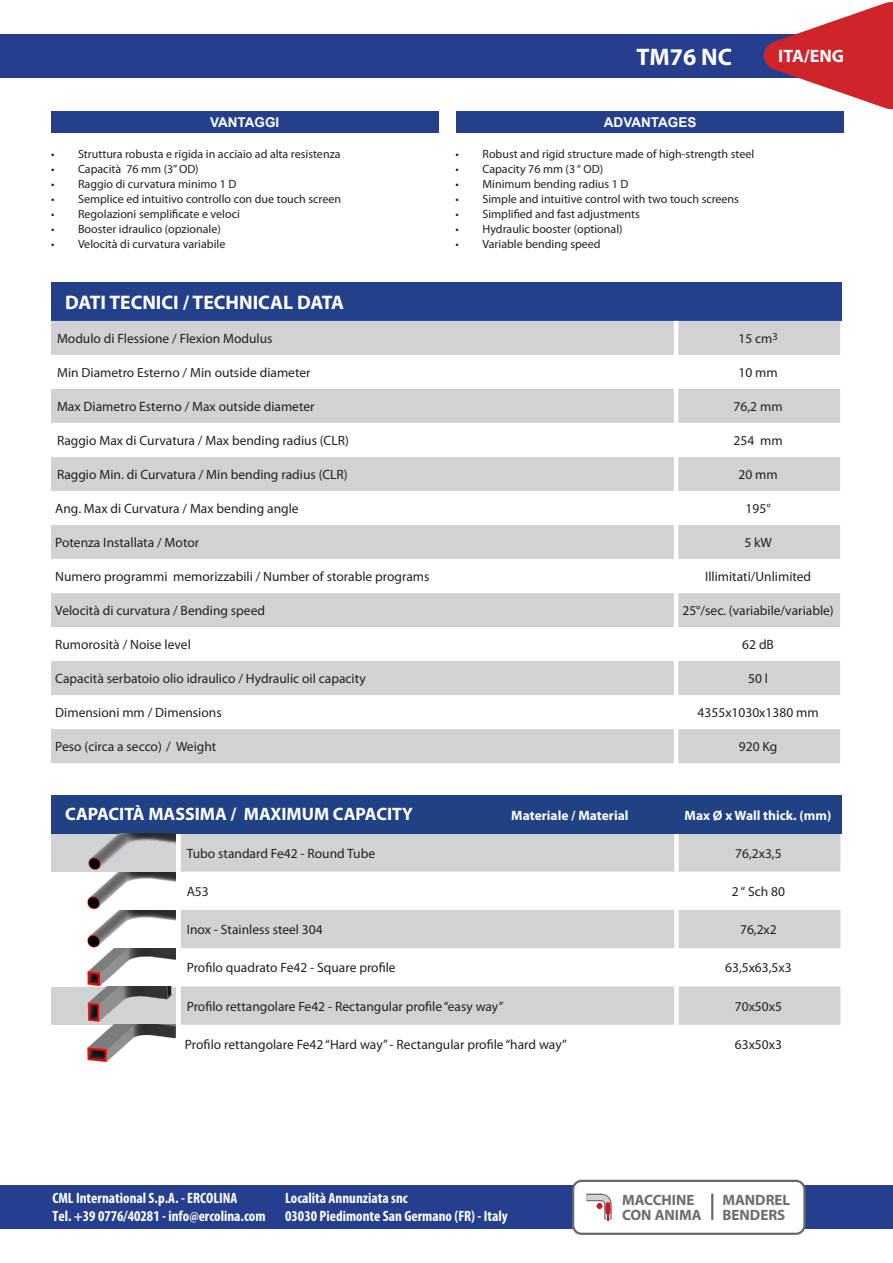
<style>
.page{position:relative;width:893px;height:1263px;background:#fff}
.page>*{position:absolute;margin:0;border:0;box-sizing:border-box;transform-origin:0 0}
.t1{font:700 24px "Myriad Pro";color:#fff}
.t2{font:700 19.65px "Myriad Pro";color:#fff}
.t3{font:700 18px "Myriad Pro";color:#fff}
.t4{font:700 condensed 15px/18px "Myriad Pro";color:#fff}
.t5{font:700 15px/15px "Myriad Pro";color:#6c6d70}
.t6{font:13.5px "Myriad Pro";color:#231f20}
.t7{font:700 13.5px "Myriad Pro";color:#fff}
.t8{font:700 13.5px "Arial";color:#fff}
.t9{font:13.2px "Myriad Pro";color:#231f20}
.t10{font:12px "Myriad Pro";color:#231f20}
</style>
<div class="page">
<div style="left:0;top:1186px;width:893px;height:43px;background:#253f8e"></div>
<div style="left:0;top:34px;width:858px;height:43px;background:#253f8e"></div>
<svg style="left:760px;top:1px;width:133px;height:109px"></svg>
<div style="left:573px;top:1181px;width:231px;height:53px;background:#fff;border-radius:9px"></div>
<div style="left:572px;top:1180px;width:234px;height:55px;border:2px solid #666969;border-radius:9px"></div>
<hr style="left:711px;top:1193px;width:2px;height:27px;background:#666969">
<svg style="left:586px;top:1193px;width:26px;height:28px"></svg>
<div style="left:51px;top:111px;width:387px;height:22px;background:#24408a"></div>
<div style="left:456px;top:111px;width:388px;height:22px;background:#24408a"></div>
<div style="left:51px;top:282px;width:791px;height:39px;background:#24408a"></div>
<svg style="left:51px;top:321px;width:789px;height:442px;fill:#d1d2d4"></svg>
<hr style="left:674px;top:321px;width:4px;height:34px;background:#fff">
<hr style="left:674px;top:355px;width:4px;height:34px;background:#fff">
<hr style="left:674px;top:389px;width:4px;height:34px;background:#fff">
<hr style="left:674px;top:423px;width:4px;height:34px;background:#fff">
<hr style="left:674px;top:457px;width:4px;height:34px;background:#fff">
<hr style="left:674px;top:491px;width:4px;height:34px;background:#fff">
<hr style="left:674px;top:525px;width:4px;height:34px;background:#fff">
<hr style="left:674px;top:559px;width:4px;height:34px;background:#fff">
<hr style="left:674px;top:593px;width:4px;height:34px;background:#fff">
<hr style="left:674px;top:627px;width:4px;height:34px;background:#fff">
<hr style="left:674px;top:661px;width:4px;height:34px;background:#fff">
<hr style="left:674px;top:695px;width:4px;height:34px;background:#fff">
<hr style="left:674px;top:729px;width:4px;height:34px;background:#fff">
<svg style="left:181px;top:833px;width:659px;height:192px;fill:#d1d2d4"></svg>
<div style="left:674px;top:833px;width:5px;height:39px;background:#fff"></div>
<div style="left:674px;top:872px;width:5px;height:38px;background:#fff"></div>
<div style="left:674px;top:910px;width:5px;height:38px;background:#fff"></div>
<div style="left:674px;top:948px;width:5px;height:38px;background:#fff"></div>
<div style="left:674px;top:986px;width:5px;height:39px;background:#fff"></div>
<img style="left:51px;top:833px;width:125px;height:230px">
<svg style="left:51px;top:911px;width:125px;height:37px"></svg>
<svg style="left:51px;top:987px;width:125px;height:37px;background:#b3afb0"></svg>
<div style="left:51px;top:795px;width:791px;height:38px;background:#204285"></div>
<img style="left:51px;top:834px;width:125px;height:37px">
<p class="t8" style="left:210px;top:113px;width:71px">VANTAGGI</p>
<p class="t10" style="left:51px;top:147px;width:291px">• Struttura robusta e rigida in acciaio ad alta resistenza</p>
<p class="t10" style="left:51px;top:162px;width:149px">• Capacità 76 mm (3” OD)</p>
<p class="t10" style="left:51px;top:177px;width:187px">• Raggio di curvatura minimo 1 D</p>
<p class="t10" style="left:51px;top:192px;width:292px">• Semplice ed intuitivo controllo con due touch screen</p>
<p class="t10" style="left:51px;top:207px;width:190px">• Regolazioni semplificate e veloci</p>
<p class="t10" style="left:51px;top:222px;width:171px">• Booster idraulico (opzionale)</p>
<p class="t10" style="left:51px;top:237px;width:176px">• Velocità di curvatura variabile</p>
<h1 class="t1" style="left:636px;top:42px;width:97px">TM76 NC</h1>
<p class="t8" style="left:604px;top:113px;width:94px">ADVANTAGES</p>
<p class="t10" style="left:455px;top:147px;width:300px">• Robust and rigid structure made of high-strength steel</p>
<p class="t10" style="left:455px;top:162px;width:149px">• Capacity 76 mm (3 “ OD)</p>
<p class="t10" style="left:455px;top:177px;width:175px">• Minimum bending radius 1 D</p>
<p class="t10" style="left:455px;top:192px;width:285px">• Simple and intuitive control with two touch screens</p>
<p class="t10" style="left:455px;top:207px;width:186px">• Simplified and fast adjustments</p>
<p class="t10" style="left:455px;top:222px;width:169px">• Hydraulic booster (optional)</p>
<p class="t10" style="left:455px;top:237px;width:147px">• Variable bending speed</p>
<h3 class="t3" style="left:778px;top:45px;width:67px">ITA/ENG</h3>
<p class="t2" style="left:65px;top:289px;width:280px">DATI TECNICI / TECHNICAL DATA</p>
<p class="t6" style="left:57px;top:330px;width:217px">Modulo di Flessione / Flexion Modulus</p>
<p class="t6" style="left:738px;top:330px;width:41px">15 cm<sup>3</sup></p>
<p class="t9" style="left:57px;top:364px;width:255px">Min Diametro Esterno / Min outside diameter</p>
<p class="t6" style="left:738px;top:364px;width:41px">10 mm</p>
<p class="t6" style="left:57px;top:398px;width:259px">Max Diametro Esterno / Max outside diameter</p>
<p class="t6" style="left:734px;top:398px;width:50px">76,2 mm</p>
<p class="t6" style="left:57px;top:432px;width:293px">Raggio Max di Curvatura / Max bending radius (CLR)</p>
<p class="t6" style="left:734px;top:432px;width:51px">254 mm</p>
<p class="t6" style="left:57px;top:466px;width:292px">Raggio Min. di Curvatura / Min bending radius (CLR)</p>
<p class="t6" style="left:738px;top:466px;width:41px">20 mm</p>
<p class="t6" style="left:55px;top:500px;width:245px">Ang. Max di Curvatura / Max bending angle</p>
<p class="t6" style="left:746px;top:500px;width:27px">195°</p>
<p class="t6" style="left:55px;top:534px;width:145px">Potenza Installata / Motor</p>
<p class="t6" style="left:744px;top:534px;width:29px">5 kW</p>
<p class="t6" style="left:55px;top:568px;width:376px">Numero programmi memorizzabili / Number of storable programs</p>
<p class="t6" style="left:705px;top:568px;width:108px">Illimitati/Unlimited</p>
<p class="t6" style="left:55px;top:602px;width:211px">Velocità di curvatura / Bending speed</p>
<p class="t6" style="left:682px;top:602px;width:153px">25°/sec. (variabile/variable)</p>
<p class="t6" style="left:55px;top:636px;width:137px">Rumorosità / Noise level</p>
<p class="t6" style="left:742px;top:636px;width:33px">62 dB</p>
<p class="t6" style="left:55px;top:670px;width:312px">Capacità serbatoio olio idraulico / Hydraulic oil capacity</p>
<p class="t6" style="left:748px;top:670px;width:21px">50 l</p>
<p class="t6" style="left:55px;top:704px;width:168px">Dimensioni mm / Dimensions</p>
<p class="t6" style="left:698px;top:704px;width:122px">4355x1030x1380 mm</p>
<p class="t6" style="left:55px;top:738px;width:163px">Peso (circa a secco) / Weight</p>
<p class="t6" style="left:739px;top:738px;width:40px">920 Kg</p>
<p class="t3" style="left:65px;top:802px;width:349px">CAPACITÀ MASSIMA / MAXIMUM CAPACITY</p>
<p class="t7" style="left:511px;top:806px;width:119px">Materiale / Material</p>
<p class="t7" style="left:685px;top:806px;width:148px">Max Ø x Wall thick. (mm)</p>
<p class="t6" style="left:187px;top:845px;width:190px">Tubo standard Fe42 - Round Tube</p>
<p class="t6" style="left:735px;top:845px;width:48px">76,2x3,5</p>
<p class="t6" style="left:187px;top:883px;width:24px">A53</p>
<p class="t6" style="left:732px;top:883px;width:55px">2 “ Sch 80</p>
<p class="t6" style="left:187px;top:921px;width:138px">Inox - Stainless steel 304</p>
<p class="t6" style="left:740px;top:921px;width:38px">76,2x2</p>
<p class="t6" style="left:187px;top:959px;width:211px">Profilo quadrato Fe42 - Square profile</p>
<p class="t6" style="left:725px;top:959px;width:68px">63,5x63,5x3</p>
<p class="t6" style="left:187px;top:998px;width:318px">Profilo rettangolare Fe42 - Rectangular profile “easy way”</p>
<p class="t6" style="left:735px;top:998px;width:49px">70x50x5</p>
<p class="t6" style="left:185px;top:1036px;width:383px">Profilo rettangolare Fe42 “Hard way” - Rectangular profile “hard way”</p>
<p class="t6" style="left:735px;top:1036px;width:49px">63x50x3</p>
<p class="t4" style="left:52px;top:1189px;width:215px">CML International S.p.A. - ERCOLINA<br>Tel. +39 0776/40281 - info@ercolina.com</p>
<p class="t4" style="left:285px;top:1189px;width:224px">Località Annunziata snc<br>03030 Piedimonte San Germano (FR) - Italy</p>
<p class="t5" style="left:622px;top:1192px;width:81px">MACCHINE<br>CON ANIMA</p>
<p class="t5" style="left:722px;top:1192px;width:69px">MANDREL<br>BENDERS</p>
</div>
